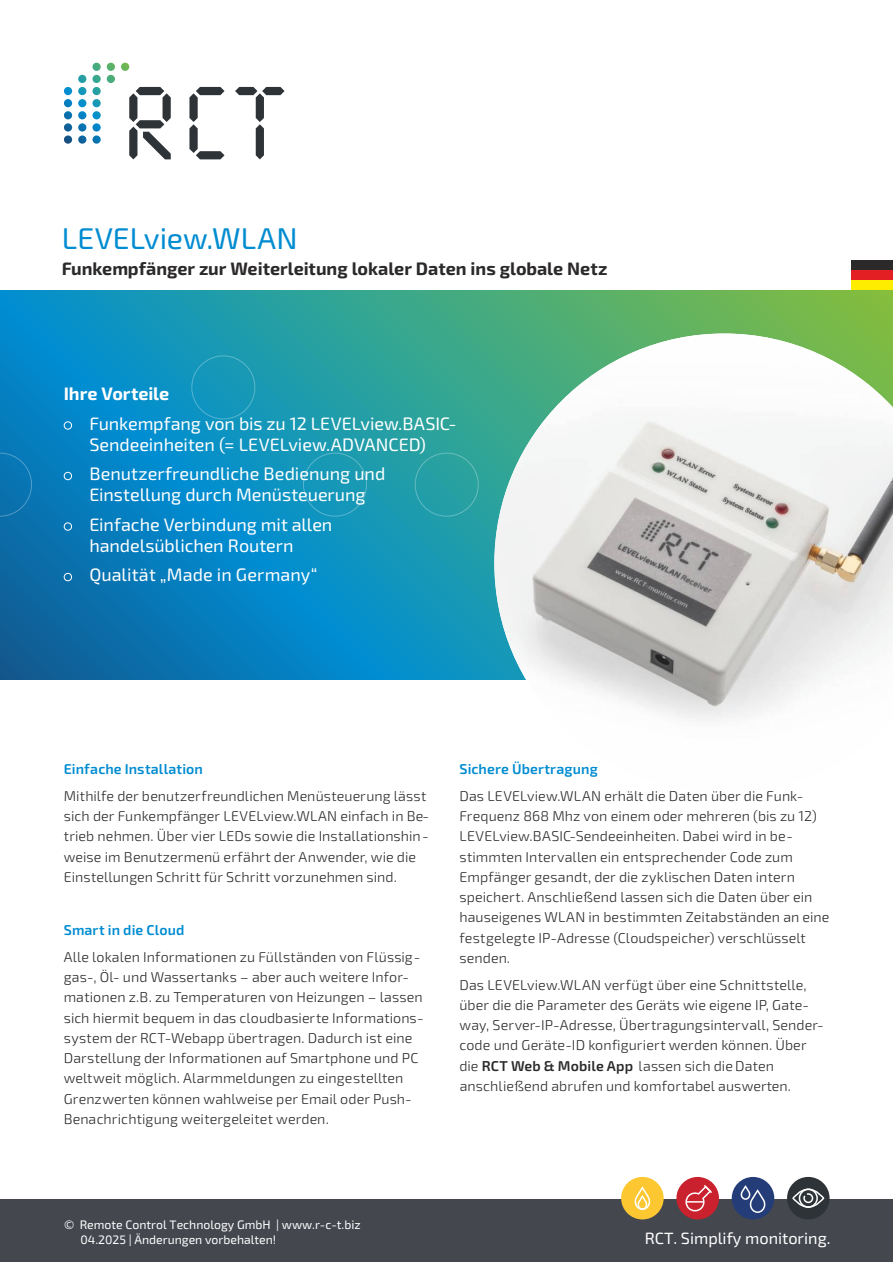
<style>
.page{position:relative;width:893px;height:1262px;background:#fff}
.page>*{position:absolute;margin:0;border:0;box-sizing:border-box;transform-origin:0 0}
.t1{font:30px "Exo 2";color:#008cd1}
.t2{font:18px/21px "Exo 2";color:#fff}
.t3{font:700 18px "Exo 2";color:#2b2929}
.t4{font:700 18px "Exo 2";letter-spacing:-.005em;color:#fff}
.t5{font:16.35px "Exo 2";color:#fff}
.t6{font:300 14.25px/20.2px "Exo 2";letter-spacing:.01em;color:#2b2929}
.t7{font:600 14.25px "Exo 2";letter-spacing:.005em;color:#008cd1}
.t8{font:12.3px/15px "Exo 2";color:#fff}
.s1{font-weight:600}
</style>
<div class="page">
<div style="left:0;top:1198px;width:893px;height:64px;background:#45474f"></div>
<div style="left:850px;top:260px;width:43px;height:10px;background:#2b2929"></div>
<div style="left:850px;top:270px;width:43px;height:10px;background:#e31f24"></div>
<div style="left:850px;top:280px;width:43px;height:10px;background:#ffed00"></div>
<svg style="left:0;top:290px;width:893px;height:389px;background:#1991ae"></svg>
<div style="left:731px;top:1176px;width:43px;height:43px;background:#243d78;border-radius:50%"></div>
<svg style="left:740px;top:1186px;width:26px;height:27px"></svg>
<div style="left:787px;top:1176px;width:42px;height:43px;background:#2e3338;border-radius:50%"></div>
<div style="left:792px;top:1188px;width:32px;height:19px;border:2px solid #fff;border-radius:50%"></div>
<div style="left:798px;top:1188px;width:19px;height:19px;border:2px solid #fff;border-radius:50%"></div>
<svg style="left:802px;top:1192px;width:12px;height:11px"></svg>
<div style="left:621px;top:1176px;width:42px;height:43px;background:#fcc730;border-radius:50%"></div>
<svg style="left:634px;top:1187px;width:17px;height:23px"></svg>
<div style="left:676px;top:1176px;width:43px;height:43px;background:#c9212e;border-radius:50%"></div>
<svg style="left:685px;top:1183px;width:28px;height:29px"></svg>
<img style="left:494px;top:333px;width:399px;height:388px">
<div style="left:64px;top:421px;width:8px;height:8px;border:1px solid #fff;border-radius:50%"></div>
<div style="left:64px;top:472px;width:8px;height:8px;border:1px solid #fff;border-radius:50%"></div>
<div style="left:64px;top:522px;width:8px;height:8px;border:1px solid #fff;border-radius:50%"></div>
<div style="left:64px;top:573px;width:8px;height:8px;border:1px solid #fff;border-radius:50%"></div>
<svg style="left:0;top:453px;width:32px;height:63px;background:#0c75b2"></svg>
<div style="left:191px;top:355px;width:64px;height:64px;border:1px solid #fff;border-radius:50%"></div>
<div style="left:303px;top:453px;width:64px;height:63px;border:1px solid #fff;border-radius:50%"></div>
<div style="left:415px;top:453px;width:63px;height:63px;border:1px solid #fff;border-radius:50%"></div>
<svg style="left:64px;top:63px;width:220px;height:96px"></svg>
<h1 class="t1" style="left:62px;top:228px;width:237px">LEVELview.WLAN</h1>
<p class="t3" style="left:62px;top:262px;width:547px">Funkempfänger zur Weiterleitung lokaler Daten ins globale Netz</p>
<p class="t4" style="left:64px;top:387px;width:107px">Ihre Vorteile</p>
<p class="t2" style="left:89px;top:414px;width:368px">Funkempfang von bis zu 12 LEVELview.BASIC-<br>Sendeeinheiten (= LEVELview.ADVANCED)</p>
<p class="t2" style="left:89px;top:465px;width:298px">Benutzerfreundliche Bedienung und<br>Einstellung durch Menüsteuerung</p>
<p class="t2" style="left:89px;top:515px;width:244px">Einfache Verbindung mit allen handelsüblichen Routern</p>
<p class="t2" style="left:89px;top:566px;width:229px">Qualität „Made in Germany“</p>
<p class="t7" style="left:64px;top:764px;width:140px">Einfache Installation</p>
<p class="t6" style="left:64px;top:787px;width:366px">Mithilfe der benutzerfreundlichen Menüsteuerung lässt sich der Funkempfänger LEVELview.WLAN einfach in Be&shy;trieb nehmen. Über vier LEDs sowie die Installationshin - weise im Benutzermenü erfährt der Anwender, wie die Einstellungen Schritt für Schritt vorzunehmen sind.</p>
<p class="t7" style="left:64px;top:925px;width:122px">Smart in die Cloud</p>
<p class="t6" style="left:64px;top:948px;width:361px">Alle lokalen Informationen zu Füllständen von Flüssig - gas-, Öl- und Wassertanks – aber auch weitere Infor&shy;mationen z.B. zu Temperaturen von Heizungen – lassen sich hiermit bequem in das cloudbasierte Informations&shy;system der RCT-Webapp übertragen. Dadurch ist eine Darstellung der Informationen auf Smartphone und PC weltweit möglich. Alarmmeldungen zu eingestellten Grenzwerten können wahlweise per Email oder Push-Benachrichtigung weitergeleitet werden.</p>
<p class="t7" style="left:459px;top:764px;width:140px">Sichere Übertragung</p>
<p class="t6" style="left:459px;top:787px;width:371px">Das LEVELview.WLAN erhält die Daten über die Funk-Frequenz 868 Mhz von einem oder mehreren (bis zu 12)<br>LEVELview.BASIC-Sendeeinheiten. Dabei wird in be - stimmten Intervallen ein entsprechender Code zum Empfänger gesandt, der die zyklischen Daten intern speichert. Anschließend lassen sich die Daten über ein hauseigenes WLAN in bestimmten Zeitabständen an eine festgelegte IP-Adresse (Cloudspeicher) verschlüsselt senden.</p>
<p class="t6" style="left:459px;top:976px;width:366px">Das LEVELview.WLAN verfügt über eine Schnittstelle, über die die Parameter des Geräts wie eigene IP, Gate - way, Server-IP-Adresse, Übertragungsintervall, Sender&shy;code und Geräte-ID konfiguriert werden können. Über die <span class="s1">RCT Web &amp; Mobile App</span> lassen sich die Daten anschließend abrufen und komfortabel auswerten.</p>
<p class="t8" style="left:81px;top:1218px;width:281px;text-indent:-17px">© Remote Control Technology GmbH | www.r-c-t.biz<br>04.2025 | Änderungen vorbehalten!</p>
<p class="t5" style="left:644px;top:1232px;width:187px">RCT. Simplify monitoring.</p>
</div>
